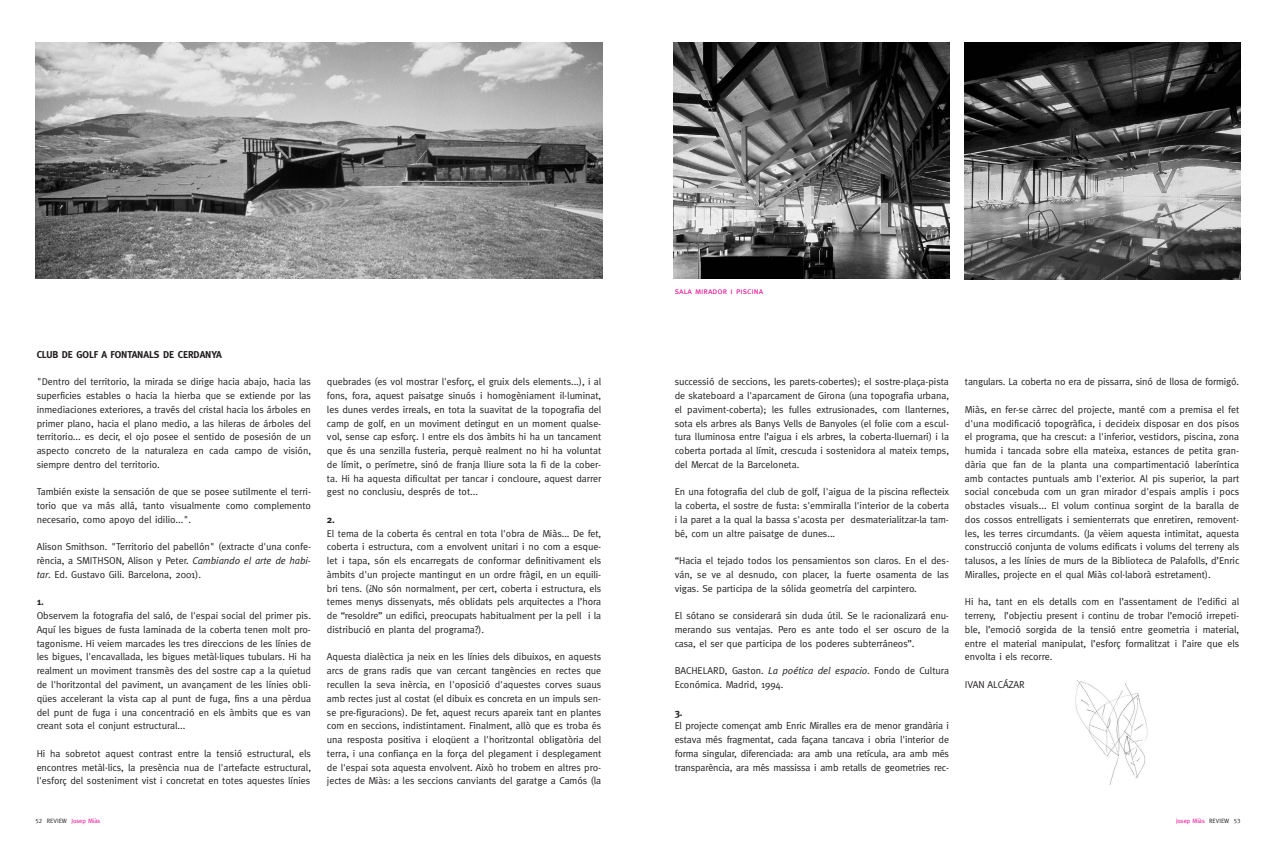
<style>
.page{position:relative;width:1276px;height:851px;background:#fff}
.page>*{position:absolute;margin:0;border:0;box-sizing:border-box;transform-origin:0 0}
.t1{font:10px/13.8px "Meta";letter-spacing:-.005em;color:#231f20;text-align:justify}
.t2{font:700 10px "Meta";letter-spacing:-.005em;color:#231f20}
.t3{font:8.75px "Meta Caps";color:#ed028c}
.t4{font:6.25px "Meta";color:#ed028c}
.s1{font-style:italic}
.s2{font-family:"Meta Caps";color:#231f20}
</style>
<div class="page">
<img style="left:965px;top:43px;width:275px;height:236px">
<img style="left:673px;top:43px;width:276px;height:236px">
<img style="left:35px;top:43px;width:567px;height:235px">
<img style="left:1075px;top:680px;width:73px;height:104px">
<p class="t2" style="left:37px;top:348px;width:186px">CLUB DE GOLF A FONTANALS DE CERDANYA</p>
<p class="t1" style="left:37px;top:375px;width:276px">"Dentro del territorio, la mirada se dirige hacia abajo, hacia las superficies estables o hacia la hierba que se extiende por las inmediaciones exteriores, a través del cristal hacia los árboles en primer plano, hacia el plano medio, a las hileras de árboles del territorio... es decir, el ojo posee el sentido de posesión de un aspecto concreto de la naturaleza en cada campo de visión, siempre dentro del territorio.</p>
<p class="t1" style="left:37px;top:485px;width:276px">También existe la sensación de que se posee sutilmente el terri&shy;torio que va más allá, tanto visualmente como complemento necesario, como apoyo del idilio...".</p>
<p class="t1" style="left:37px;top:540px;width:276px">Alison Smithson. "Territorio del pabellón" (extracte d'una confe&shy;rència, a SMITHSON, Alison y Peter. <span class="s1">Cambiando el arte de habi&shy;tar</span>. Ed. Gustavo Gili. Barcelona, 2001).</p>
<p class="t2" style="left:37px;top:596px;width:9px">1.</p>
<p class="t1" style="left:37px;top:608px;width:276px">Observem la fotografia del saló, de l'espai social del primer pis.<br>Aquí les bigues de fusta laminada de la coberta tenen molt pro&shy;tagonisme. Hi veiem marcades les tres direccions de les línies de les bigues, l'encavallada, les bigues metàl·liques tubulars. Hi ha realment un moviment transmès des del sostre cap a la quietud de l'horitzontal del paviment, un avançament de les línies obli&shy;qües accelerant la vista cap al punt de fuga, fins a una pèrdua del punt de fuga i una concentració en els àmbits que es van creant sota el conjunt estructural...</p>
<p class="t1" style="left:37px;top:746px;width:276px">Hi ha sobretot aquest contrast entre la tensió estructural, els encontres metàl·lics, la presència nua de l'artefacte estructural, l'esforç del sosteniment vist i concretat en totes aquestes línies</p>
<p class="t1" style="left:327px;top:375px;width:276px">quebrades (es vol mostrar l'esforç, el gruix dels elements...), i al fons, fora, aquest paisatge sinuós i homogèniament il·luminat, les dunes verdes irreals, en tota la suavitat de la topografia del camp de golf, en un moviment detingut en un moment qualse&shy;vol, sense cap esforç. I entre els dos àmbits hi ha un tancament que és una senzilla fusteria, perquè realment no hi ha voluntat de límit, o perímetre, sinó de franja lliure sota la fi de la cober&shy;ta. Hi ha aquesta dificultat per tancar i concloure, aquest darrer gest no conclusiu, després de tot...</p>
<p class="t2" style="left:327px;top:513px;width:9px">2.</p>
<p class="t1" style="left:327px;top:526px;width:276px">El tema de la coberta és central en tota l'obra de Miàs... De fet, coberta i estructura, com a envolvent unitari i no com a esque&shy;let i tapa, són els encarregats de conformar definitivament els àmbits d'un projecte mantingut en un ordre fràgil, en un equili&shy;bri tens. (¿No són normalment, per cert, coberta i estructura, els temes menys dissenyats, més oblidats pels arquitectes a l’hora de “resoldre” un edifici, preocupats habitualment per la pell i la distribució en planta del programa?).</p>
<p class="t1" style="left:327px;top:650px;width:276px">Aquesta dialèctica ja neix en les línies dels dibuixos, en aquests arcs de grans radis que van cercant tangències en rectes que recullen la seva inèrcia, en l'oposició d'aquestes corves suaus amb rectes just al costat (el dibuix es concreta en un impuls sen&shy;se pre-figuracions). De fet, aquest recurs apareix tant en plantes com en seccions, indistintament. Finalment, allò que es troba és una resposta positiva i eloqüent a l'horitzontal obligatòria del terra, i una confiança en la força del plegament i desplegament de l'espai sota aquesta envolvent. Això ho trobem en altres pro&shy;jectes de Miàs: a les seccions canviants del garatge a Camós (la</p>
<p class="t3" style="left:674px;top:286px;width:90px">sala mirador i piscina</p>
<p class="t1" style="left:674px;top:375px;width:276px">successió de seccions, les parets-cobertes); el sostre-plaça-pista de skateboard a l'aparcament de Girona (una topografia urbana, el paviment-coberta); les fulles extrusionades, com llanternes, sota els arbres als Banys Vells de Banyoles (el folie com a escul&shy;tura lluminosa entre l’aigua i els arbres, la coberta-lluernari) i la coberta portada al límit, crescuda i sostenidora al mateix temps, del Mercat de la Barceloneta.</p>
<p class="t1" style="left:674px;top:485px;width:276px">En una fotografia del club de golf, l'aigua de la piscina reflecteix la coberta, el sostre de fusta: s'emmiralla l'interior de la coberta i la paret a la qual la bassa s'acosta per desmaterialitzar-la tam&shy;bé, com un altre paisatge de dunes...</p>
<p class="t1" style="left:674px;top:553px;width:276px">“Hacia el tejado todos los pensamientos son claros. En el des&shy;ván, se ve al desnudo, con placer, la fuerte osamenta de las vigas. Se participa de la sólida geometría del carpintero.</p>
<p class="t1" style="left:674px;top:608px;width:276px">El sótano se considerará sin duda útil. Se le racionalizará enu&shy;merando sus ventajas. Pero es ante todo el ser oscuro de la casa, el ser que participa de los poderes subterráneos”.</p>
<p class="t1" style="left:674px;top:663px;width:276px">BACHELARD, Gaston. <span class="s1">La poética del espacio</span>. Fondo de Cultura<br>Económica. Madrid, 1994.</p>
<p class="t2" style="left:674px;top:706px;width:9px">3.</p>
<p class="t1" style="left:674px;top:718px;width:276px">El projecte començat amb Enric Miralles era de menor grandària i estava més fragmentat, cada façana tancava i obria l'interior de forma singular, diferenciada: ara amb una retícula, ara amb més transparència, ara més massissa i amb retalls de geometries rec-</p>
<p class="t1" style="left:965px;top:375px;width:276px">tangulars. La coberta no era de pissarra, sinó de llosa de formigó.</p>
<p class="t1" style="left:965px;top:402px;width:276px">Miàs, en fer-se càrrec del projecte, manté com a premisa el fet d'una modificació topogràfica, i decideix disposar en dos pisos el programa, que ha crescut: a l'inferior, vestidors, piscina, zona humida i tancada sobre ella mateixa, estances de petita gran&shy;dària que fan de la planta una compartimentació laberíntica amb contactes puntuals amb l'exterior. Al pis superior, la part social concebuda com un gran mirador d'espais amplis i pocs obstacles visuals... El volum continua sorgint de la baralla de dos cossos entrelligats i semienterrats que enretiren, removent&shy;les, les terres circumdants. (Ja vèiem aquesta intimitat, aquesta construcció conjunta de volums edificats i volums del terreny als talusos, a les línies de murs de la Biblioteca de Palafolls, d’Enric Miralles, projecte en el qual Miàs col·laborà estretament).</p>
<p class="t1" style="left:965px;top:595px;width:276px">Hi ha, tant en els detalls com en l’assentament de l’edifici al terreny, l’objectiu present i continu de trobar l’emoció irrepeti&shy;ble, l’emoció sorgida de la tensió entre geometria i material, entre el material manipulat, l’esforç formalitzat i l’aire que els envolta i els recorre.</p>
<p class="t1" style="left:965px;top:677px;width:62px">IVAN ALCÁZAR</p>
<p class="t4" style="left:35px;top:817px;width:66px"><span class="s2">52 REVIEW</span> Josep Miàs</p>
<p class="t4" style="left:1176px;top:817px;width:66px">Josep Miàs <span class="s2">REVIEW 53</span></p>
</div>
